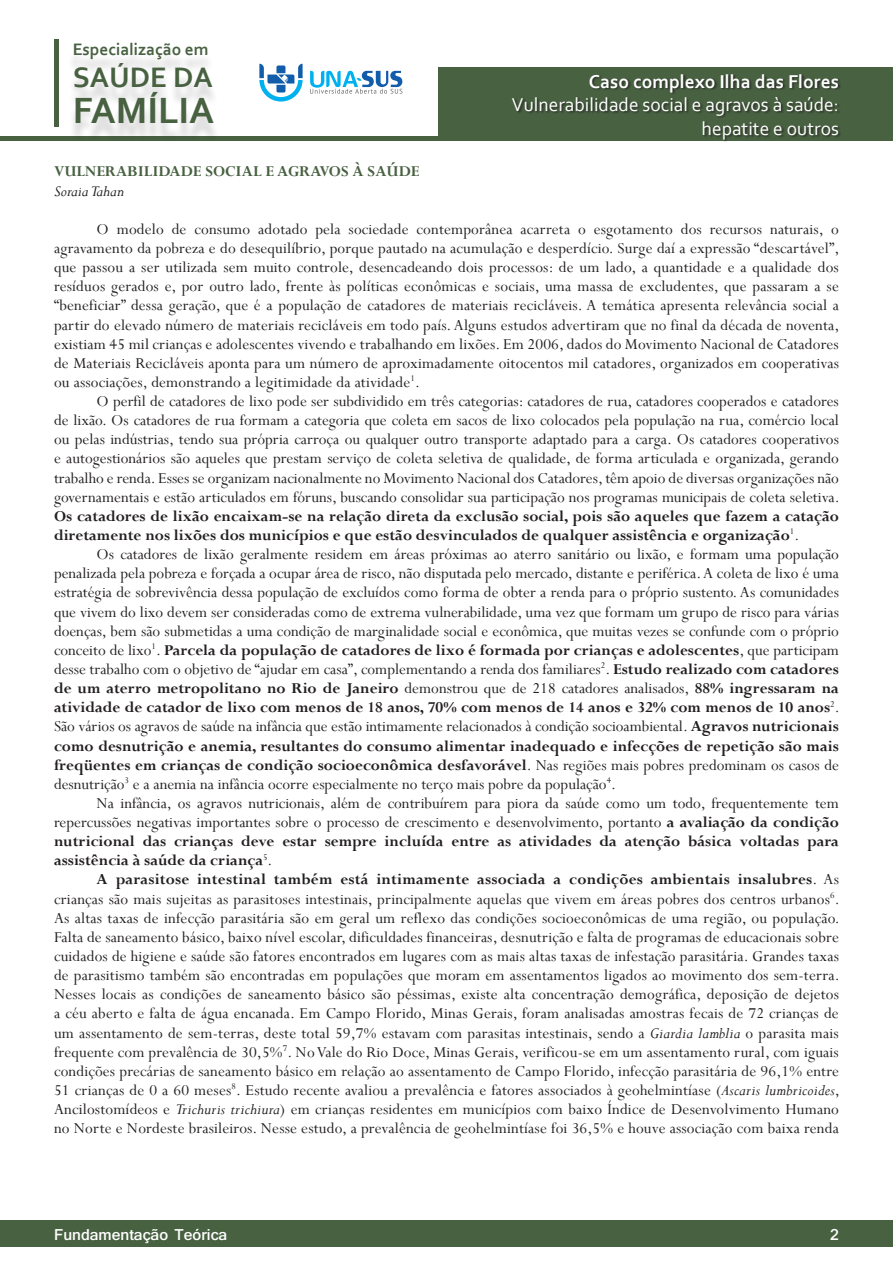
<style>
.page{position:relative;width:893px;height:1263px;background:#fff}
.page>*{position:absolute;margin:0;border:0;box-sizing:border-box;transform-origin:0 0}
.Título_da_folha{font:700 38.25px "Corbel";color:#486141}
.Título_da_folha-2{font:700 29.55px "Corbel";color:#486141}
.Cabeçalho_interno{font:19.5px "Corbel";color:#fff}
.Cabeçalho_interno-2{font:700 19.5px "Corbel";color:#fff}
.Título_da_folha-3{font:700 17.4px "Corbel";color:#486141}
.Paragrafo_basico{font:16.8px/19.2px "Perpetua";color:#231f20;text-align:justify}
.Paragrafo_bold{font:700 16.8px "Perpetua";color:#486141}
.autor{font:italic 16.8px "Perpetua";color:#231f20}
.rodape_UNA-SUS{font:700 16.5px "Shruti";color:#fff}
.s1{font-weight:700}
.s2{font-style:italic}
</style>
<div class="page">
<div style="left:438px;top:67px;width:455px;height:73px;background:#486141"></div>
<hr style="left:0;top:136px;width:893px;height:4px;background:#486141">
<div style="left:512px;top:74px;width:330px;height:68px;background:#231f20;opacity:.75"></div>
<div style="left:0;top:1220px;width:893px;height:27px;background:#486141"></div>
<div style="left:54px;top:39px;width:5px;height:87px;background:#486141"></div>
<div style="left:67px;top:49px;width:153px;height:94px;background:#231f20;opacity:.2"></div>
<svg style="left:259px;top:64px;width:44px;height:38px"></svg>
<svg style="left:310px;top:71px;width:92px;height:23px"></svg>
<p class="Título_da_folha-3" style="left:73px;top:38px;width:137px">Especialização em</p>
<p class="Título_da_folha-2" style="left:73px;top:59px;width:142px">SAÚDE DA</p>
<p class="Título_da_folha" style="left:73px;top:87px;width:143px">FAMÍLIA</p>
<p class="Paragrafo_bold" style="left:54px;top:161px;width:367px">VULNERABILIDADE SOCIAL E AGRAVOS À SAÚDE</p>
<p class="autor" style="left:54px;top:180px;width:72px">Soraia Tahan</p>
<p class="Paragrafo_basico" style="left:54px;top:219px;width:787px;text-indent:43px">O modelo de consumo adotado pela sociedade contemporânea acarreta o esgotamento dos recursos naturais, o agravamento da pobreza e do desequilíbrio, porque pautado na acumulação e desperdício. Surge daí a expressão “descartável”, que passou a ser utilizada sem muito controle, desencadeando dois processos: de um lado, a quantidade e a qualidade dos resíduos gerados e, por outro lado, frente às políticas econômicas e sociais, uma massa de excludentes, que passaram a se “beneficiar” dessa geração, que é a população de catadores de materiais recicláveis. A temática apresenta relevância social a partir do elevado número de materiais recicláveis em todo país. Alguns estudos advertiram que no final da década de noventa, existiam 45 mil crianças e adolescentes vivendo e trabalhando em lixões. Em 2006, dados do Movimento Nacional de Catadores de Materiais Recicláveis aponta para um número de aproximadamente oitocentos mil catadores, organizados em cooperativas ou associações, demonstrando a legitimidade da atividade<sup>1</sup>.</p>
<p class="Paragrafo_basico" style="left:54px;top:391px;width:787px;text-indent:43px">O perfil de catadores de lixo pode ser subdividido em três categorias: catadores de rua, catadores cooperados e catadores de lixão. Os catadores de rua formam a categoria que coleta em sacos de lixo colocados pela população na rua, comércio local ou pelas indústrias, tendo sua própria carroça ou qualquer outro transporte adaptado para a carga. Os catadores cooperativos e autogestionários são aqueles que prestam serviço de coleta seletiva de qualidade, de forma articulada e organizada, gerando trabalho e renda. Esses se organizam nacionalmente no Movimento Nacional dos Catadores, têm apoio de diversas organizações não governamentais e estão articulados em fóruns, buscando consolidar sua participação nos programas municipais de coleta seletiva.<br><span class="s1">Os catadores de lixão encaixam-se na relação direta da exclusão social, pois são aqueles que fazem a catação diretamente nos lixões dos municípios e que estão desvinculados de qualquer assistência e organização</span><sup>1</sup>.</p>
<p class="Paragrafo_basico" style="left:54px;top:544px;width:787px;text-indent:43px">Os catadores de lixão geralmente residem em áreas próximas ao aterro sanitário ou lixão, e formam uma população penalizada pela pobreza e forçada a ocupar área de risco, não disputada pelo mercado, distante e periférica. A coleta de lixo é uma estratégia de sobrevivência dessa população de excluídos como forma de obter a renda para o próprio sustento. As comunidades que vivem do lixo devem ser consideradas como de extrema vulnerabilidade, uma vez que formam um grupo de risco para várias doenças, bem são submetidas a uma condição de marginalidade social e econômica, que muitas vezes se confunde com o próprio conceito de lixo<sup>1</sup>. <span class="s1">Parcela da população de catadores de lixo é formada por crianças e adolescentes</span>, que participam desse trabalho com o objetivo de “ajudar em casa”, complementando a renda dos familiares<sup>2</sup>. <span class="s1">Estudo realizado com catadores de um aterro metropolitano no Rio de Janeiro</span> demonstrou que de 218 catadores analisados, <span class="s1">88% ingressaram na atividade de catador de lixo com menos de 18 anos, 70% com menos de 14 anos e 32% com menos de 10 anos</span><sup>2</sup>.<br>São vários os agravos de saúde na infância que estão intimamente relacionados à condição socioambiental. <span class="s1">Agravos nutricionais como desnutrição e anemia, resultantes do consumo alimentar inadequado e infecções de repetição são mais freqüentes em crianças de condição socioeconômica desfavorável</span>. Nas regiões mais pobres predominam os casos de desnutrição<sup>3</sup> e a anemia na infância ocorre especialmente no terço mais pobre da população<sup>4</sup>.</p>
<p class="Paragrafo_basico" style="left:54px;top:793px;width:786px;text-indent:43px">Na infância, os agravos nutricionais, além de contribuírem para piora da saúde como um todo, frequentemente tem repercussões negativas importantes sobre o processo de crescimento e desenvolvimento, portanto <span class="s1">a avaliação da condição nutricional das crianças deve estar sempre incluída entre as atividades da atenção básica voltadas para assistência à saúde da criança</span><sup>5</sup>.</p>
<p class="Paragrafo_basico" style="left:54px;top:870px;width:787px;text-indent:43px"><span class="s1">A parasitose intestinal também está intimamente associada a condições ambientais insalubres</span>. As crianças são mais sujeitas as parasitoses intestinais, principalmente aquelas que vivem em áreas pobres dos centros urbanos<sup>6</sup>.<br>As altas taxas de infecção parasitária são em geral um reflexo das condições socioeconômicas de uma região, ou população.<br>Falta de saneamento básico, baixo nível escolar, dificuldades financeiras, desnutrição e falta de programas de educacionais sobre cuidados de higiene e saúde são fatores encontrados em lugares com as mais altas taxas de infestação parasitária. Grandes taxas de parasitismo também são encontradas em populações que moram em assentamentos ligados ao movimento dos sem-terra.<br>Nesses locais as condições de saneamento básico são péssimas, existe alta concentração demográfica, deposição de dejetos a céu aberto e falta de água encanada. Em Campo Florido, Minas Gerais, foram analisadas amostras fecais de 72 crianças de um assentamento de sem-terras, deste total 59,7% estavam com parasitas intestinais, sendo a <span class="s2">Giardia lamblia</span> o parasita mais frequente com prevalência de 30,5%<sup>7</sup>. No Vale do Rio Doce, Minas Gerais, verificou-se em um assentamento rural, com iguais condições precárias de saneamento básico em relação ao assentamento de Campo Florido, infecção parasitária de 96,1% entre 51 crianças de 0 a 60 meses<sup>8</sup>. Estudo recente avaliou a prevalência e fatores associados à geohelmintíase (<span class="s2">Ascaris lumbricoides</span>, Ancilostomídeos e <span class="s2">Trichuris trichiura</span>) em crianças residentes em municípios com baixo Índice de Desenvolvimento Humano no Norte e Nordeste brasileiros. Nesse estudo, a prevalência de geohelmintíase foi 36,5% e houve associação com baixa renda</p>
<p class="Cabeçalho_interno-2" style="left:589px;top:69px;width:252px">Caso complexo Ilha das Flores</p>
<p class="Cabeçalho_interno" style="left:512px;top:93px;width:329px">Vulnerabilidade social e agravos à saúde:</p>
<p class="Cabeçalho_interno" style="left:702px;top:116px;width:139px">hepatite e outros</p>
<p class="rodape_UNA-SUS" style="left:54px;top:1225px;width:175px">Fundamentação Teórica</p>
<p class="rodape_UNA-SUS" style="left:830px;top:1225px;width:10px">2</p>
</div>
